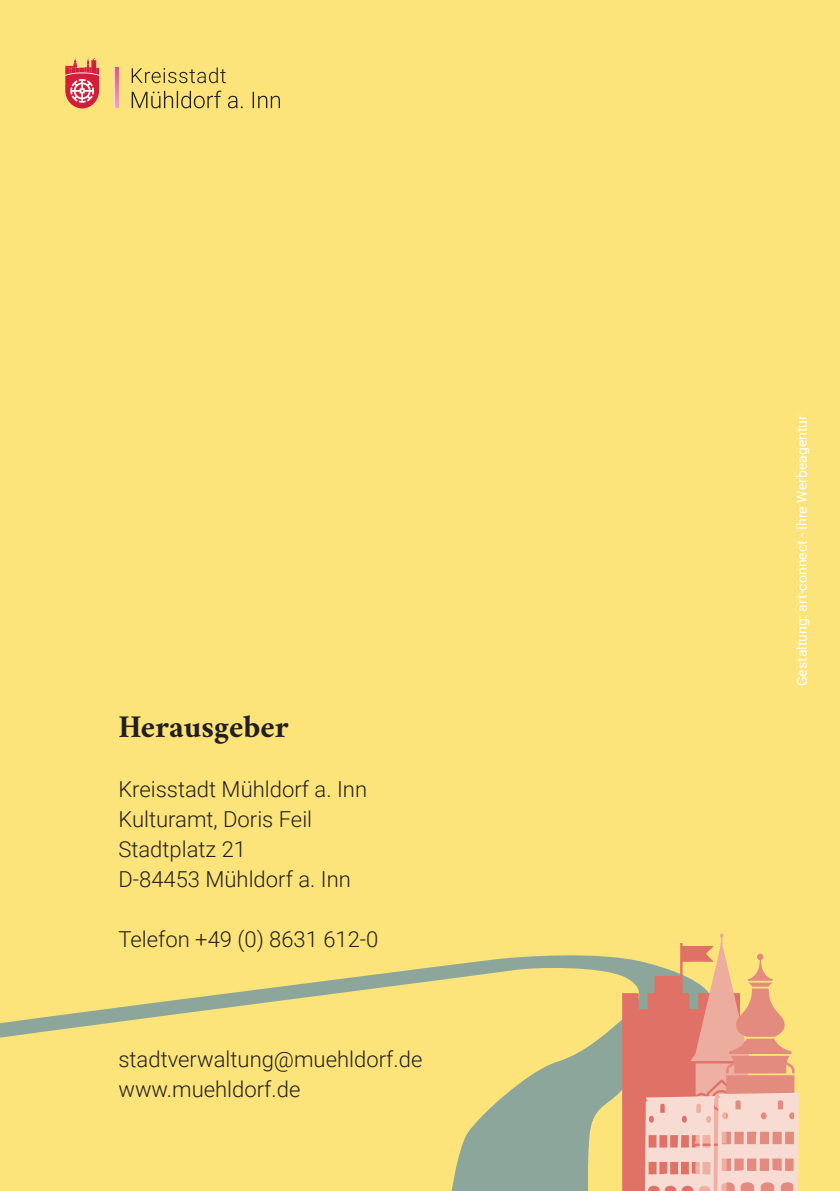
<style>
.page{position:relative;width:840px;height:1191px;background:#fff}
.page>*{position:absolute;margin:0;border:0;box-sizing:border-box;transform-origin:0 0}
.t1{font:700 32px "Amiri";color:#231f20}
.t2{font:300 22px "Roboto";color:#231f20}
.t3{font:14px "Roboto";color:#fff}
</style>
<div class="page">
<div style="left:0;top:0;width:839px;height:1191px;background:#fce47a"></div>
<svg style="left:0;top:955px;width:621px;height:236px"></svg>
<svg style="left:621px;top:933px;width:178px;height:258px"></svg>
<img style="left:115px;top:68px;width:3px;height:40px">
<svg style="left:132px;top:67px;width:94px;height:16px"></svg>
<svg style="left:132px;top:91px;width:148px;height:17px"></svg>
<svg style="left:65px;top:57px;width:34px;height:51px"></svg>
<p class="t1" style="left:118px;top:707px;width:172px">Herausgeber</p>
<p class="t2" style="left:118px;top:773px;width:250px">Kreisstadt Mühldorf a. Inn</p>
<p class="t2" style="left:118px;top:803px;width:195px">Kulturamt, Doris Feil</p>
<p class="t2" style="left:118px;top:833px;width:129px">Stadtplatz 21</p>
<p class="t2" style="left:118px;top:863px;width:234px">D-84453 Mühldorf a. Inn</p>
<p class="t2" style="left:118px;top:923px;width:261px">Telefon +49 (0) 8631 612-0</p>
<p class="t2" style="left:118px;top:1043px;width:305px">stadtverwaltung@muehldorf.de</p>
<p class="t2" style="left:118px;top:1073px;width:183px">www.muehldorf.de</p>
<p class="t3" style="left:791px;top:686px;width:272px;rotate:-90deg">Gestaltung: art-connect - Ihre Werbeagentur</p>
</div>
